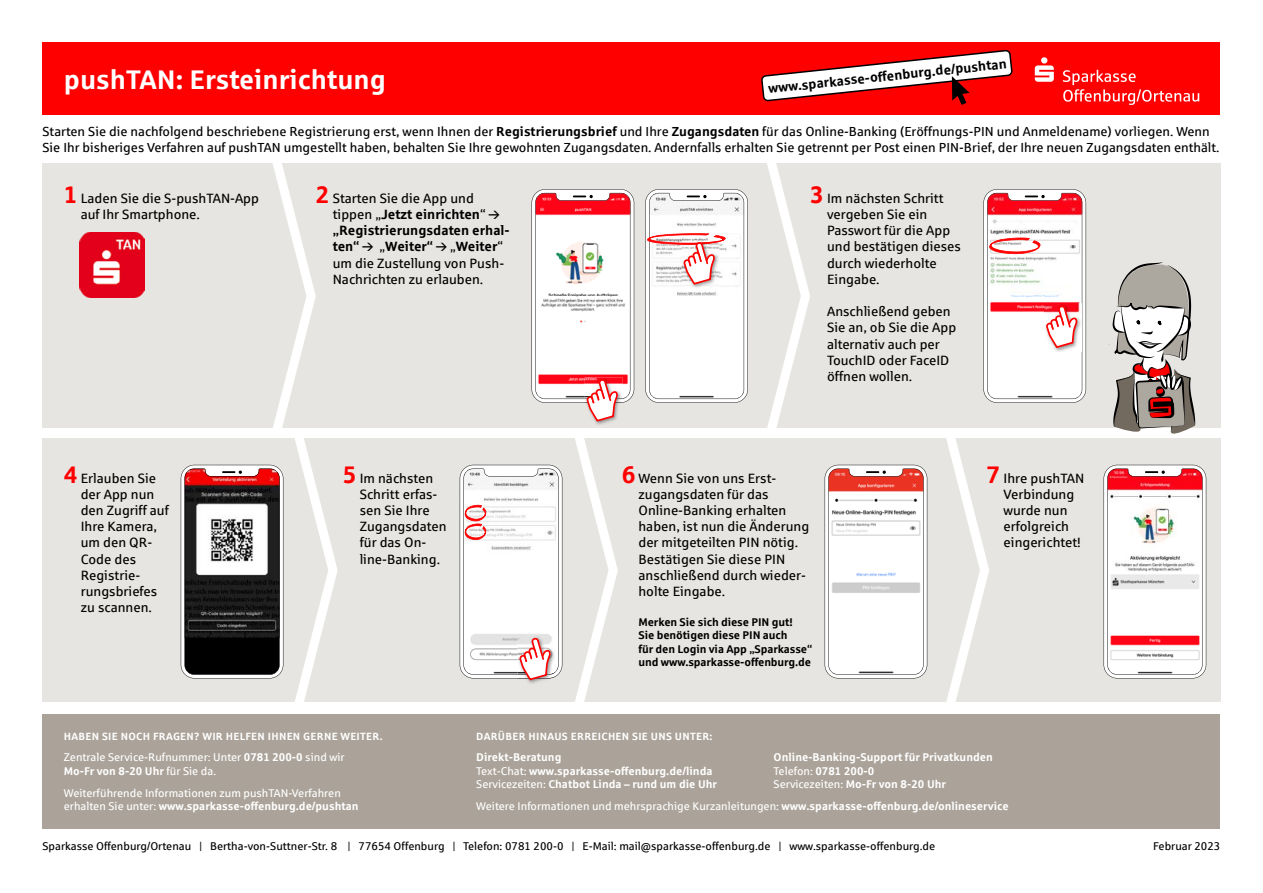
<style>
.page{position:relative;width:1263px;height:893px;background:#fff}
.page>*{position:absolute;margin:0;border:0;box-sizing:border-box;transform-origin:0 0}
.t1{font:700 27px "Sparkasse Rg";color:#fff}
.t2{font:13.5px/16.2px "Sparkasse Rg";color:#000}
.t3{font:700 13.5px/16.2px "Sparkasse Rg";color:#000}
.t4{font:13.2px/15.8px "Sparkasse Rg";color:#000}
.t5{font:11.25px/13.5px "Sparkasse Rg";color:#fff}
.t6{font:700 11.25px/13.5px "Sparkasse Rg";color:#fff}
.t7{font:11.25px "Sparkasse Rg";color:#000}
.t8{font:700 11.25px/13.5px "Sparkasse Rg";letter-spacing:-.01em;color:#000}
.t9{font:700 10.5px "Sparkasse Rg";letter-spacing:.025em;color:#fff}
.s1{font-weight:700}
.s2{font-weight:700;font-size:24px;color:#f00}
.s3{font-size:24px;color:#f00}
.s4{font-weight:400}
</style>
<div class="page">
<div style="left:43px;top:164px;width:1178px;height:538px;background:#e7e5e1"></div>
<svg style="left:574px;top:437px;width:44px;height:265px"></svg>
<svg style="left:945px;top:437px;width:44px;height:265px"></svg>
<svg style="left:766px;top:163px;width:44px;height:265px"></svg>
<div style="left:43px;top:43px;width:1177px;height:72px;background:#f00"></div>
<svg style="left:181px;top:163px;width:157px;height:539px"></svg>
<svg style="left:825px;top:465px;width:102px;height:213px;background:#f2e5e4"></svg>
<svg style="left:1103px;top:465px;width:103px;height:213px;background:#f0d6d7"></svg>
<div style="left:28px;top:428px;width:1207px;height:9px;background:#fff"></div>
<svg style="left:1112px;top:262px;width:83px;height:176px"></svg>
<img style="left:595px;top:422px;width:13px;height:3px">
<svg style="left:531px;top:189px;width:103px;height:233px;background:#f1d6d7"></svg>
<svg style="left:983px;top:189px;width:103px;height:214px;background:#f3d4d5"></svg>
<img style="left:527px;top:680px;width:16px;height:4px">
<svg style="left:460px;top:465px;width:102px;height:215px;background:#f3eeee"></svg>
<img style="left:80px;top:232px;width:65px;height:65px">
<svg style="left:645px;top:189px;width:103px;height:214px;background:#f2ecec"></svg>
<div style="left:43px;top:714px;width:1177px;height:115px;background:#aba399"></div>
<svg style="left:761px;top:50px;width:252px;height:55px"></svg>
<svg style="left:1035px;top:57px;width:164px;height:48px"></svg>
<h1 class="t1" style="left:64px;top:62px;width:324px">pushTAN: Ersteinrichtung</h1>
<p class="t3" style="left:767px;top:80px;width:241px;rotate:-6deg">www.sparkasse-offenburg.de/pushtan</p>
<p class="t4" style="left:43px;top:123px;width:1178px">Starten Sie die nachfolgend beschriebene Registrierung erst, wenn Ihnen der <span class="s1">Registrierungsbrief</span> und Ihre <span class="s1">Zugangsdaten</span> für das Online-Banking (Eröffnungs-PIN und Anmeldename) vorliegen. Wenn<br>Sie Ihr bisheriges Verfahren auf pushTAN umgestellt haben, behalten Sie Ihre gewohnten Zugangsdaten. Andernfalls erhalten Sie getrennt per Post einen PIN-Brief, der Ihre neuen Zugangsdaten enthält.</p>
<p class="t2" style="left:81px;top:190px;width:180px;text-indent:-17px"><span class="s2">1</span> Laden Sie die S-pushTAN-App auf Ihr Smartphone.</p>
<p class="t3" style="left:333px;top:190px;width:179px;text-indent:-17px"><span class="s3">2</span> <span class="s4">Starten Sie die App und tippen „</span>Jetzt einrichten<span class="s4">“ </span>„Registrierungsdaten erhal&shy;ten“</p>
<p class="t2" style="left:827px;top:190px;width:135px;text-indent:-17px"><span class="s2">3</span> Im nächsten Schritt vergeben Sie ein<br>Passwort für die App und bestätigen dieses durch wiederholte<br>Eingabe.</p>
<p class="t2" style="left:827px;top:303px;width:131px">Anschließend geben<br>Sie an, ob Sie die App alternativ auch per<br>TouchID oder FaceID öffnen wollen.</p>
<p class="t2" style="left:333px;top:238px;width:173px;text-align:justify;text-indent:117px">„<span class="s1">Weiter</span>“ um die Zustellung von Push-Nachrichten zu erlauben.</p>
<p class="t3" style="left:380px;top:238px;width:55px"><span class="s4">„</span>Weiter“</p>
<p class="t2" style="left:81px;top:469px;width:90px;text-indent:-17px"><span class="s2">4</span> Erlauben Sie der App nun den Zugriff auf<br>Ihre Kamera, um den QR-<br>Code des<br>Registrie&shy;rungsbriefes zu scannen.</p>
<p class="t2" style="left:638px;top:469px;width:172px;text-indent:-17px"><span class="s2">6</span> Wenn Sie von uns Erst&shy;zugangsdaten für das<br>Online-Banking erhalten haben, ist nun die Änderung der mitgeteilten PIN nötig.<br>Bestätigen Sie diese PIN anschließend durch wieder&shy;holte Eingabe.</p>
<p class="t8" style="left:638px;top:615px;width:175px">Merken Sie sich diese PIN gut!<br>Sie benötigen diese PIN auch<br>für den Login via App „Sparkasse“ und www.sparkasse-offenburg.de</p>
<p class="t2" style="left:360px;top:469px;width:88px;text-indent:-17px"><span class="s2">5</span> Im nächsten<br>Schritt erfas&shy;sen Sie Ihre<br>Zugangsdaten für das On&shy;line-Banking.</p>
<p class="t9" style="left:64px;top:726px;width:320px">HABEN SIE NOCH FRAGEN? WIR HELFEN IHNEN GERNE WEITER.</p>
<p class="t9" style="left:476px;top:726px;width:238px">DARÜBER HINAUS ERREICHEN SIE UNS UNTER:</p>
<p class="t9" style="left:476px;top:730px;width:238px">DARÜBER HINAUS ERREICHEN SIE UNS UNTER:</p>
<p class="t2" style="left:1003px;top:469px;width:82px;text-indent:-17px"><span class="s2">7</span> Ihre pushTAN<br>Verbindung wurde nun erfolgreich eingerichtet!</p>
<p class="t5" style="left:64px;top:750px;width:282px">Zentrale Service-Rufnummer: Unter <span class="s1">0781 200-0</span> sind wir<br><span class="s1">Mo-Fr von 8-20 Uhr</span> für Sie da.</p>
<p class="t5" style="left:64px;top:786px;width:296px">Weiterführende Informationen zum pushTAN-Verfahren erhalten Sie unter: <span class="s1">www.sparkasse-offenburg.de/pushtan</span></p>
<p class="t6" style="left:774px;top:750px;width:221px">Online-Banking-Support für Privatkunden<br><span class="s4">Telefon:</span> 0781 200-0<br><span class="s4">Servicezeiten:</span> Mo-Fr von 8-20 Uhr</p>
<p class="t5" style="left:476px;top:799px;width:534px">Weitere Informationen und mehrsprachige Kurzanleitungen: <span class="s1">www.sparkasse-offenburg.de/onlineservice</span></p>
<p class="t6" style="left:476px;top:750px;width:242px">Direkt-Beratung<br><span class="s4">Text-Chat:</span> www.sparkasse-offenburg.de/linda<br><span class="s4">Servicezeiten:</span> Chatbot Linda – rund um die Uhr</p>
<p class="t7" style="left:43px;top:839px;width:894px">Sparkasse Offenburg/Ortenau | Bertha-von-Suttner-Str. 8 | 77654 Offenburg | Telefon: 0781 200-0 | E-Mail: mail@sparkasse-offenburg.de | www.sparkasse-offenburg.de</p>
<p class="t7" style="left:1153px;top:839px;width:69px">Februar 2023</p>
</div>
